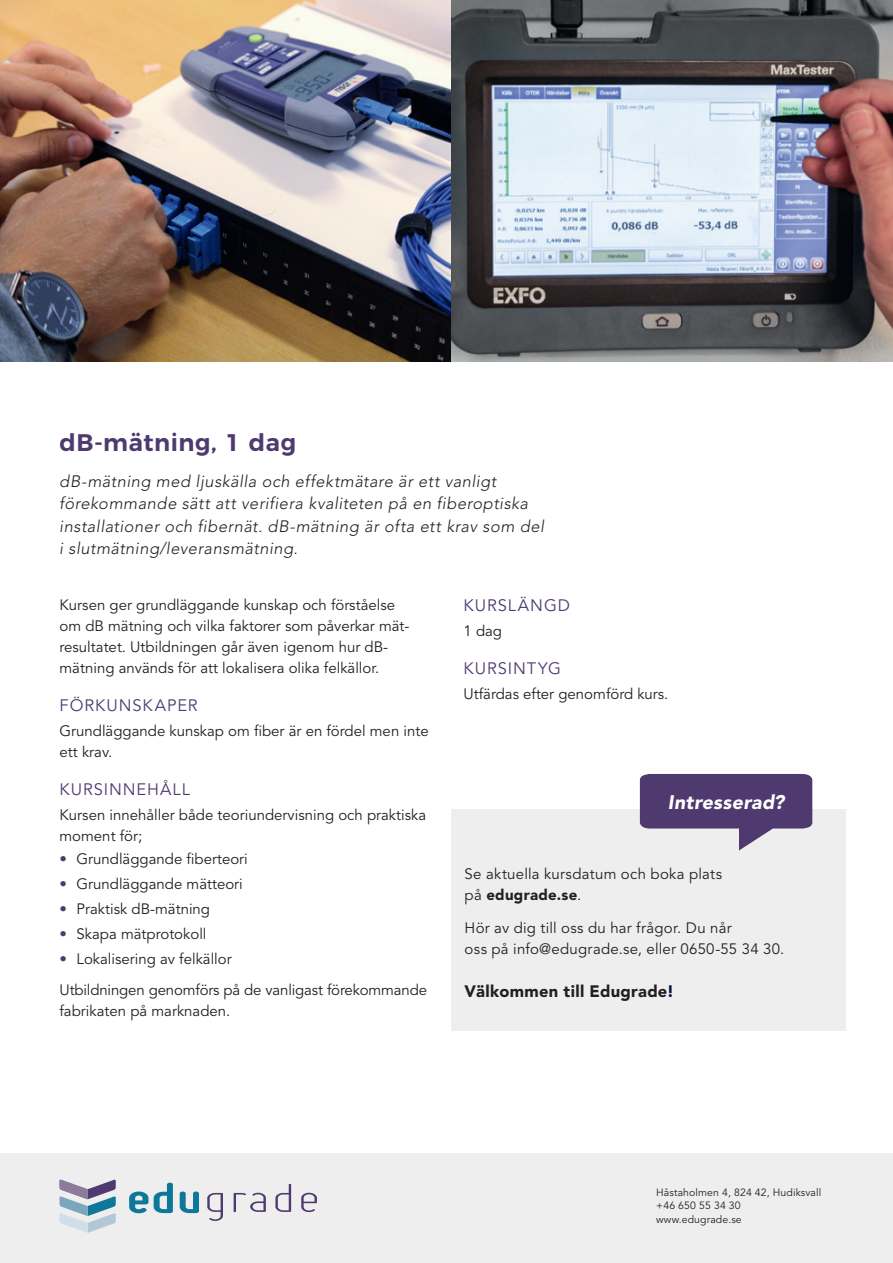
<style>
.page{position:relative;width:893px;height:1263px;background:#fff}
.page>*{position:absolute;margin:0;border:0;box-sizing:border-box;transform-origin:0 0}
.Kursrubrik{font:600 24px "Montserrat";letter-spacing:.02em;color:#4e3a6f}
.Rubrik_13_p{font:italic 900 19.5px "Avenir LT Std";letter-spacing:.015em;color:#fff}
.Ingress{font:italic 300 16.5px/22.5px "Avenir LT Std";letter-spacing:.025em;color:#231f20}
.Mellanrubrik_VERSALE{font:16.5px "Avenir LT Std";letter-spacing:.055em;color:#4e3a6f}
.Rubrik_13_p-2{font:900 16.5px "Avenir LT Std";letter-spacing:.02em;color:#231f20}
.Brödtext{font:15px/21px "Avenir LT Std";color:#231f20}
.Brödtext_svart_10_14{font:15px/21px "Avenir LT Std";letter-spacing:.015em;color:#231f20}
.Rubrik_13_p-3{font:15px/21px "Avenir LT Std";letter-spacing:.015em;color:#231f20}
.t1{font:10.5px/13.5px "Avenir LT Std";letter-spacing:.01em;color:#231f20}
.s1{color:#4e3a6f}
.s2{font-weight:900}
.s3{color:#03143e}
</style>
<div class="page">
<img style="left:0;top:0;width:451px;height:361px">
<img style="left:451px;top:0;width:442px;height:361px">
<div style="left:0;top:1153px;width:893px;height:110px;background:#eeeeef"></div>
<svg style="left:207px;top:1184px;width:110px;height:37px"></svg>
<svg style="left:129px;top:1183px;width:70px;height:30px"></svg>
<svg style="left:60px;top:1180px;width:56px;height:53px"></svg>
<div style="left:451px;top:809px;width:395px;height:221px;background:#eeeeef"></div>
<svg style="left:640px;top:774px;width:172px;height:76px"></svg>
<p class="Kursrubrik" style="left:60px;top:423px;width:238px">dB-mätning, 1 dag</p>
<p class="Ingress" style="left:59px;top:470px;width:439px">dB-mätning med ljuskälla och effektmätare är ett vanligt</p>
<p class="Ingress" style="left:59px;top:492px;width:486px">förekommande sätt att verifiera kvaliteten på en fiberoptiska installationer och fibernät. dB-mätning är ofta ett krav som del i slutmätning/leveransmätning.</p>
<p class="Mellanrubrik_VERSALE" style="left:463px;top:596px;width:108px">KURSLÄNGD</p>
<p class="Brödtext" style="left:463px;top:621px;width:40px">1 dag</p>
<p class="Mellanrubrik_VERSALE" style="left:463px;top:659px;width:99px">KURSINTYG</p>
<p class="Brödtext" style="left:463px;top:683px;width:206px">Utfärdas efter genomförd kurs.</p>
<p class="Brödtext" style="left:60px;top:595px;width:337px">Kursen ger grundläggande kunskap och förståelse</p>
<p class="Brödtext" style="left:60px;top:616px;width:352px">om dB mätning och vilka faktorer som påverkar mät&shy;resultatet. Utbildningen går även igenom hur dB&shy;mätning används för att lokalisera olika felkällor.</p>
<p class="Mellanrubrik_VERSALE" style="left:60px;top:696px;width:140px">FÖRKUNSKAPER</p>
<p class="Brödtext" style="left:60px;top:720px;width:371px">Grundläggande kunskap om fiber är en fördel men inte ett krav.</p>
<p class="Mellanrubrik_VERSALE" style="left:60px;top:779px;width:132px">KURSINNEHÅLL</p>
<p class="Brödtext" style="left:60px;top:804px;width:368px">Kursen innehåller både teoriundervisning och praktiska moment för;</p>
<p class="Brödtext" style="left:60px;top:849px;width:190px"><span class="s1">•</span> Grundläggande fiberteori</p>
<p class="Brödtext" style="left:60px;top:874px;width:185px"><span class="s1">•</span> Grundläggande mätteori</p>
<p class="Brödtext" style="left:60px;top:899px;width:152px"><span class="s1">•</span> Praktisk dB-mätning</p>
<p class="Brödtext" style="left:60px;top:924px;width:148px"><span class="s1">•</span> Skapa mätprotokoll</p>
<p class="Brödtext" style="left:60px;top:949px;width:174px"><span class="s1">•</span> Lokalisering av felkällor</p>
<p class="Brödtext" style="left:60px;top:980px;width:369px">Utbildningen genomförs på de vanligast förekommande fabrikaten på marknaden.</p>
<p class="Rubrik_13_p" style="left:668px;top:790px;width:118px">Intresserad?</p>
<p class="Rubrik_13_p-3" style="left:465px;top:863px;width:259px">Se aktuella kursdatum och boka plats på <span class="s2">edugrade.se</span>.</p>
<p class="Brödtext_svart_10_14" style="left:465px;top:918px;width:321px">Hör av dig till oss du har frågor. Du når<br>oss på info@edugrade.se, eller 0650-55 34 30.</p>
<p class="Rubrik_13_p-2" style="left:465px;top:981px;width:211px">Välkommen till Edugrade<span class="s3">!</span></p>
<p class="t1" style="left:656px;top:1186px;width:166px">Håstaholmen 4, 824 42, Hudiksvall +46 650 55 34 30 www.edugrade.se</p>
</div>
